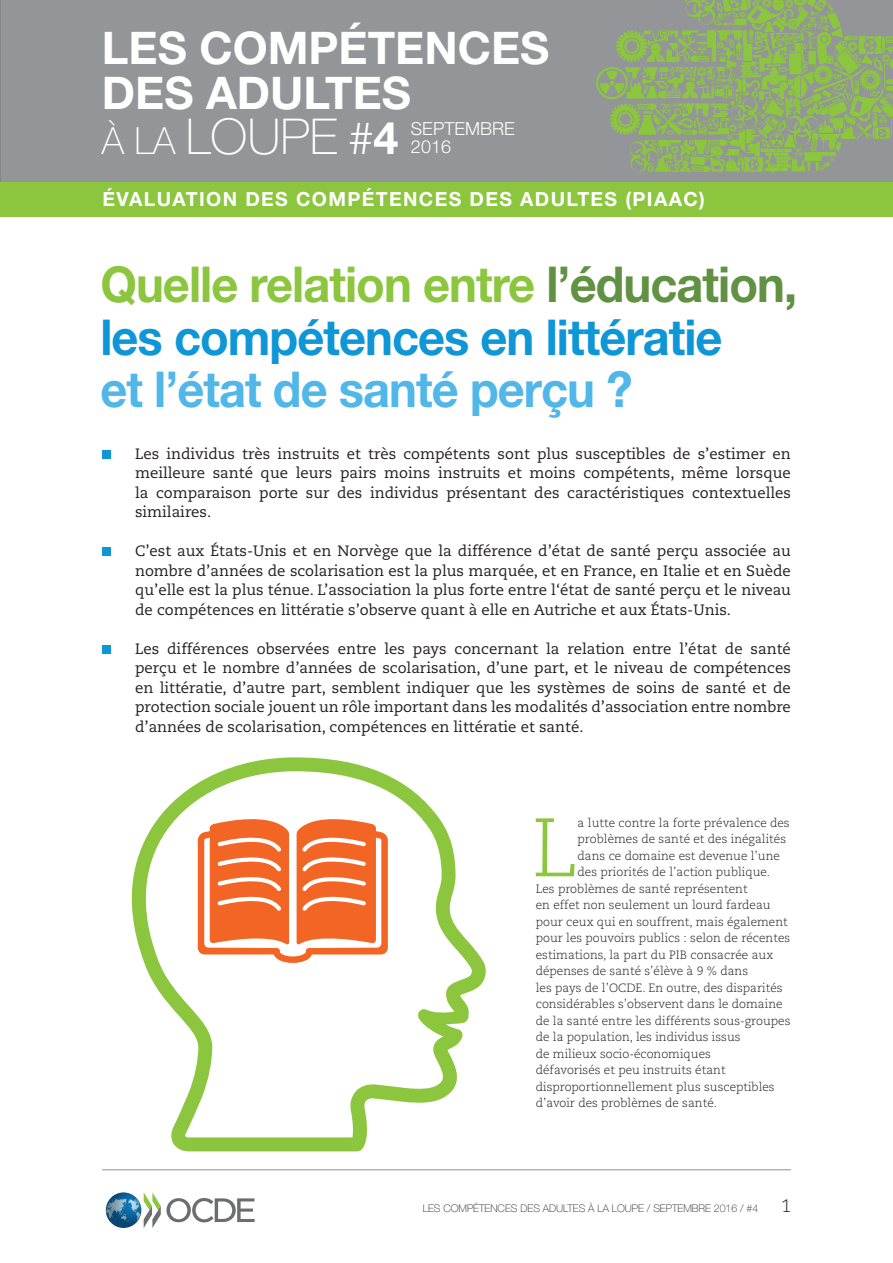
<style>
.page{position:relative;width:893px;height:1263px;background:#fff}
.page>*{position:absolute;margin:0;border:0;box-sizing:border-box;transform-origin:0 0}
.t1{font:300 82.65px "Caecilia";color:#8bc63e}
.t2{font:700 49.5px/52.5px "Helvetica Neue";letter-spacing:-.02em;color:#0e96d6;scale:.95 1}
.t3{font:700 49.5px "Helvetica Neue";color:#50b7e8;scale:.95 1}
.t4{font:100 49.5px "Helvetica Neue";color:#fff}
.t5{font:700 45px/45px "Helvetica Neue";color:#fff}
.t6{font:700 19.5px "Helvetica Neue";letter-spacing:.07em;color:#fff}
.t7{font:300 18px/18px "Helvetica Neue";color:#fff}
.t8{font:300 18px "Caecilia";color:#231f20}
.t9{font:15px/19.5px "Caecilia";color:#231f20;text-align:justify}
.t10{font:300 12px "Caecilia";color:#231f20}
.t11{font:100 10.5px "Helvetica Neue";color:#231f20}
.s1{font-size:37.5px}
.s2{font-weight:300;font-size:45px}
.s3{font-weight:700;font-size:45px}
.s4{color:#8bc63e}
.s5{color:#619143}
</style>
<div class="page">
<hr style="left:102px;top:1169px;width:689px;height:1px;background:#76998e">
<svg style="left:106px;top:1192px;width:35px;height:36px"></svg>
<svg style="left:114px;top:1197px;width:7px;height:2px"></svg>
<svg style="left:144px;top:1192px;width:111px;height:36px"></svg>
<svg style="left:0;top:0;width:893px;height:183px;background:#919b8c"></svg>
<div style="left:0;top:183px;width:893px;height:34px;background:#8bc63e"></div>
<div style="left:102px;top:450px;width:9px;height:8px;background:#0e96d6"></div>
<div style="left:102px;top:547px;width:9px;height:9px;background:#0e96d6"></div>
<div style="left:102px;top:645px;width:9px;height:8px;background:#0e96d6"></div>
<svg style="left:131px;top:757px;width:355px;height:394px"></svg>
<h3 class="t5" style="left:102px;top:24px;width:449px">Les compétences des adultes</h3>
<h2 class="t4" style="left:102px;top:109px;width:298px"><span class="s1">À LA</span> LOUPE <span class="s2">#</span><span class="s3">4</span></h2>
<p class="t7" style="left:411px;top:119px;width:105px">SEPTEMBRE<br>2016</p>
<h3 class="t6" style="left:102px;top:187px;width:69px">ÉVALUAT</h3>
<h3 class="t6" style="left:199px;top:187px;width:23px">ION</h3>
<h3 class="t6" style="left:245px;top:187px;width:15px">DES</h3>
<h3 class="t6" style="left:296px;top:187px;width:16px">COMPÉTENCES</h3>
<h3 class="t6" style="left:470px;top:187px;width:15px">DES</h3>
<h3 class="t6" style="left:520px;top:187px;width:16px">ADU</h3>
<h3 class="t6" style="left:567px;top:187px;width:25px">LTES</h3>
<h3 class="t6" style="left:625px;top:187px;width:45px">(PIAAC</h3>
<h3 class="t6" style="left:699px;top:187px;width:7px">)</h3>
<h2 class="t2" style="left:100px;top:257px;width:735px"><span class="s4">Quelle relation entre</span> <span class="s5">l’éducation, </span>les compétences en littératie</h2>
<h2 class="t3" style="left:100px;top:359px;width:562px">et l’état de santé perçu ?</h2>
<p class="t9" style="left:135px;top:444px;width:657px">Les individus très instruits et très compétents sont plus susceptibles de s’estimer en meilleure santé que leurs pairs moins instruits et moins compétents, même lorsque la comparaison porte sur des individus présentant des caractéristiques contextuelles similaires.</p>
<p class="t9" style="left:135px;top:541px;width:657px">C’est aux États-Unis et en Norvège que la différence d’état de santé perçu associée au nombre d’années de scolarisation est la plus marquée, et en France, en Italie et en Suède qu’elle est la plus ténue. L’association la plus forte entre l‘état de santé perçu et le niveau de compétences en littératie s’observe quant à elle en Autriche et aux États-Unis.</p>
<p class="t9" style="left:135px;top:639px;width:657px">Les différences observées entre les pays concernant la relation entre l’état de santé perçu et le nombre d’années de scolarisation, d’une part, et le niveau de compétences en littératie, d’autre part, semblent indiquer que les systèmes de soins de santé et de protection sociale jouent un rôle important dans les modalités d’association entre nombre d’années de scolarisation, compétences en littératie et santé.</p>
<h1 class="t1" style="left:532px;top:801px;width:47px">L</h1>
<p class="t10" style="left:578px;top:816px;width:213px">a lutte contre la forte prévalence des</p>
<p class="t10" style="left:578px;top:832px;width:210px">problèmes de santé et des inégalités</p>
<p class="t10" style="left:578px;top:849px;width:204px">dans ce domaine est devenue l’une</p>
<p class="t10" style="left:578px;top:865px;width:194px">des priorités de l’action publique.</p>
<p class="t10" style="left:536px;top:882px;width:213px">Les problèmes de santé représentent</p>
<p class="t10" style="left:536px;top:898px;width:236px">en effet non seulement un lourd fardeau</p>
<p class="t10" style="left:536px;top:915px;width:254px">pour ceux qui en souffrent, mais également</p>
<p class="t10" style="left:536px;top:931px;width:256px">pour les pouvoirs publics : selon de récentes</p>
<p class="t10" style="left:536px;top:948px;width:239px">estimations, la part du PIB consacrée aux</p>
<p class="t10" style="left:536px;top:964px;width:214px">dépenses de santé s’élève à 9 % dans</p>
<p class="t10" style="left:536px;top:981px;width:248px">les pays de l’OCDE. En outre, des disparités</p>
<p class="t10" style="left:536px;top:997px;width:248px">considérables s’observent dans le domaine</p>
<p class="t10" style="left:536px;top:1014px;width:256px">de la santé entre les différents sous-groupes</p>
<p class="t10" style="left:536px;top:1030px;width:206px">de la population, les individus issus</p>
<p class="t10" style="left:536px;top:1047px;width:177px">de milieux socio-économiques</p>
<p class="t10" style="left:536px;top:1063px;width:191px">défavorisés et peu instruits étant</p>
<p class="t10" style="left:536px;top:1080px;width:240px">disproportionnellement plus susceptibles</p>
<p class="t10" style="left:536px;top:1096px;width:183px">d’avoir des problèmes de santé.</p>
<p class="t11" style="left:423px;top:1202px;width:337px">LES COMPÉTENCES DES ADULTES À LA LOUPE / SEPTEMBRE 2016 / #4</p>
<p class="t8" style="left:781px;top:1195px;width:12px">1</p>
</div>
